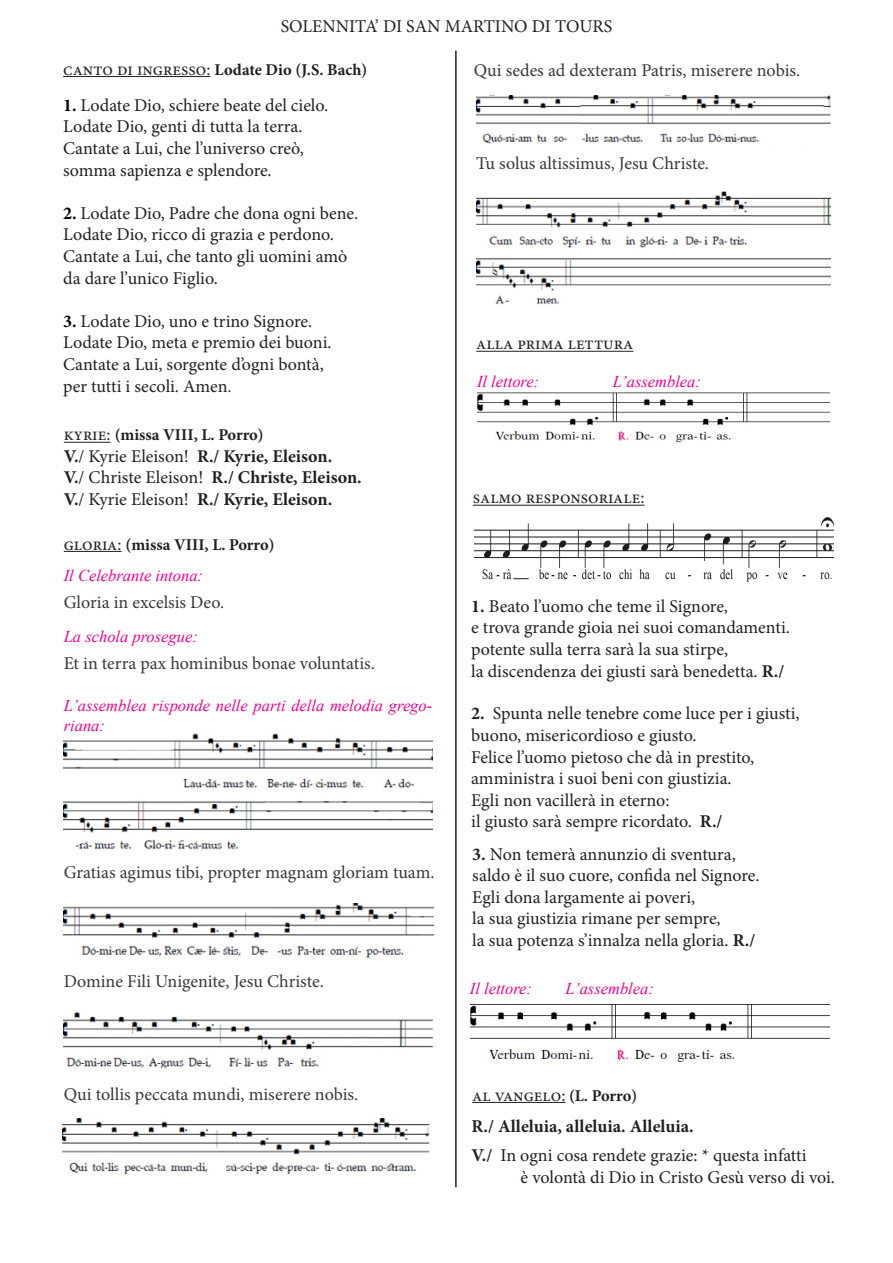
<style>
.page{position:relative;width:893px;height:1263px;background:#fff}
.page>*{position:absolute;margin:0;border:0;box-sizing:border-box;transform-origin:0 0}
.t1{font:18px/21.6px "Minion Pro";color:#231f20}
.t2{font:18px "Minion Pro";letter-spacing:-.005em;color:#383839}
.t3{font:700 18px "Minion Pro";color:#231f20}
.t4{font:italic 16.5px/19.8px "Times New Roman";color:#ed028c}
.t5{font:700 16.5px "Minion Pro";color:#231f20}
.s1{font-weight:400;font-size:18px}
.s2{font-weight:700;color:#000}
.s3{font-size:16.5px}
.s4{font-weight:400}
.s5{font-weight:700}
.s6{font-weight:700;font-size:16.5px}
</style>
<div class="page">
<hr style="left:455px;top:51px;width:2px;height:1136px;background:#231f20">
<hr style="left:473px;top:505px;width:171px;height:1px;background:#231f20">
<hr style="left:64px;top:442px;width:47px;height:1px;background:#231f20">
<hr style="left:472px;top:1102px;width:93px;height:1px;background:#231f20">
<hr style="left:63px;top:76px;width:147px;height:1px;background:#231f20">
<hr style="left:64px;top:551px;width:57px;height:1px;background:#231f20">
<img style="left:64px;top:733px;width:368px;height:117px">
<img style="left:64px;top:904px;width:370px;height:54px">
<img style="left:64px;top:1012px;width:368px;height:57px">
<img style="left:62px;top:1118px;width:368px;height:57px">
<img style="left:476px;top:95px;width:355px;height:49px">
<img style="left:476px;top:192px;width:355px;height:112px">
<img style="left:477px;top:392px;width:352px;height:50px">
<hr style="left:476px;top:351px;width:157px;height:1px;background:#231f20">
<img style="left:471px;top:1004px;width:358px;height:58px">
<img style="left:474px;top:518px;width:359px;height:63px">
<p class="t1" style="left:281px;top:15px;width:333px">SOLENNITA’ DI SAN MARTINO DI TOURS</p>
<p class="t5" style="left:63px;top:58px;width:306px"><span class="s1">canto di ingresso:</span> Lodate Dio (J.S. Bach)</p>
<p class="t1" style="left:63px;top:94px;width:267px"><span class="s2">1.</span> Lodate Dio, schiere beate del cielo.</p>
<p class="t1" style="left:63px;top:116px;width:241px">Lodate Dio, genti di tutta la terra.</p>
<p class="t1" style="left:63px;top:137px;width:242px">Cantate a Lui, che l’universo creò,</p>
<p class="t1" style="left:63px;top:159px;width:210px">somma sapienza e splendore.</p>
<p class="t1" style="left:63px;top:202px;width:296px"><span class="s2">2.</span> Lodate Dio, Padre che dona ogni bene.</p>
<p class="t1" style="left:63px;top:224px;width:272px">Lodate Dio, ricco di grazia e perdono.</p>
<p class="t1" style="left:63px;top:245px;width:286px">Cantate a Lui, che tanto gli uomini amò</p>
<p class="t1" style="left:63px;top:267px;width:156px">da dare l’unico Figlio.</p>
<p class="t1" style="left:63px;top:310px;width:250px"><span class="s2">3.</span> Lodate Dio, uno e trino Signore.</p>
<p class="t1" style="left:63px;top:332px;width:270px">Lodate Dio, meta e premio dei buoni.</p>
<p class="t1" style="left:63px;top:353px;width:262px">Cantate a Lui, sorgente d’ogni bontà,</p>
<p class="t1" style="left:63px;top:375px;width:170px">per tutti i secoli. Amen<span class="s3">.</span></p>
<p class="t5" style="left:64px;top:424px;width:201px"><span class="s1">kyrie:</span> (missa VIII, L. Porro)</p>
<p class="t3" style="left:64px;top:443px;width:270px">V.<span class="s4">/ Kyrie Eleison!</span> R./ Kyrie, Eleison.</p>
<p class="t3" style="left:64px;top:465px;width:299px">V.<span class="s4">/ Christe Eleison!</span> R./ Christe, Eleison.</p>
<p class="t3" style="left:64px;top:486px;width:270px">V.<span class="s4">/ Kyrie Eleison!</span> R./ Kyrie, Eleison.</p>
<p class="t5" style="left:64px;top:533px;width:212px"><span class="s1">gloria:</span> (missa VIII, L. Porro)</p>
<p class="t4" style="left:64px;top:565px;width:141px">Il Celebrante intona:</p>
<p class="t2" style="left:64px;top:590px;width:162px">Gloria in excelsis Deo.</p>
<p class="t4" style="left:64px;top:626px;width:136px">La schola prosegue:</p>
<p class="t2" style="left:64px;top:651px;width:313px">Et in terra pax hominibus bonae voluntatis.</p>
<p class="t4" style="left:64px;top:695px;width:370px">L’assemblea risponde nelle parti della melodia grego&shy;riana:</p>
<p class="t2" style="left:64px;top:861px;width:372px">Gratias agimus tibi, propter magnam gloriam tuam.</p>
<p class="t2" style="left:64px;top:969px;width:262px">Domine Fili Unigenite, Jesu Christe.</p>
<p class="t2" style="left:474px;top:58px;width:328px">Qui sedes ad dexteram Patris, miserere nobis.</p>
<p class="t2" style="left:476px;top:151px;width:234px">Tu solus altissimus, Jesu Christe.</p>
<p class="t1" style="left:476px;top:333px;width:159px">alla prima lettura</p>
<p class="t4" style="left:477px;top:371px;width:64px">Il lettore:</p>
<p class="t4" style="left:613px;top:371px;width:90px">L’assemblea:</p>
<p class="t1" style="left:473px;top:487px;width:173px">salmo responsoriale:</p>
<p class="t1" style="left:471px;top:595px;width:258px"><span class="s5">1.</span> Beato l’uomo che teme il Signore,</p>
<p class="t1" style="left:471px;top:617px;width:320px">e trova grande gioia nei suoi comandamenti.</p>
<p class="t1" style="left:471px;top:639px;width:258px">potente sulla terra sarà la sua stirpe,</p>
<p class="t1" style="left:471px;top:660px;width:315px">la discendenza dei giusti sarà benedetta. <span class="s5">R./</span></p>
<p class="t1" style="left:471px;top:703px;width:330px"><span class="s5">2.</span> Spunta nelle tenebre come luce per i giusti,</p>
<p class="t1" style="left:471px;top:724px;width:227px">buono, misericordioso e giusto.</p>
<p class="t1" style="left:471px;top:746px;width:284px">Felice l’uomo pietoso che dà in prestito,</p>
<p class="t1" style="left:471px;top:768px;width:262px">amministra i suoi beni con giustizia.</p>
<p class="t1" style="left:471px;top:789px;width:200px">Egli non vacillerà in eterno:</p>
<p class="t1" style="left:471px;top:811px;width:253px">il giusto sarà sempre ricordato. <span class="s5">R./</span></p>
<p class="t1" style="left:472px;top:843px;width:265px"><span class="s5">3.</span> Non temerà annunzio di sventura,</p>
<p class="t1" style="left:472px;top:865px;width:289px">saldo è il suo cuore, confida nel Signore.</p>
<p class="t1" style="left:472px;top:886px;width:224px">Egli dona largamente ai poveri,</p>
<p class="t1" style="left:472px;top:908px;width:250px">la sua giustizia rimane per sempre,</p>
<p class="t1" style="left:472px;top:929px;width:284px">la sua potenza s’innalza nella gloria. <span class="s5">R./</span></p>
<p class="t4" style="left:470px;top:978px;width:64px">Il lettore:</p>
<p class="t4" style="left:566px;top:978px;width:90px">L’assemblea:</p>
<p class="t2" style="left:64px;top:1082px;width:296px">Qui tollis peccata mundi, miserere nobis.</p>
<p class="t1" style="left:472px;top:1084px;width:166px">al vangelo: <span class="s6">(L. Porro)</span></p>
<p class="t3" style="left:472px;top:1113px;width:224px">R./ Alleluia, alleluia. Alleluia.</p>
<p class="t1" style="left:521px;top:1145px;width:316px;text-indent:-49px"><span class="s5">V./</span> In ogni cosa rendete grazie: * questa infatti<br>è volontà di Dio in Cristo Gesù verso di voi.</p>
</div>
